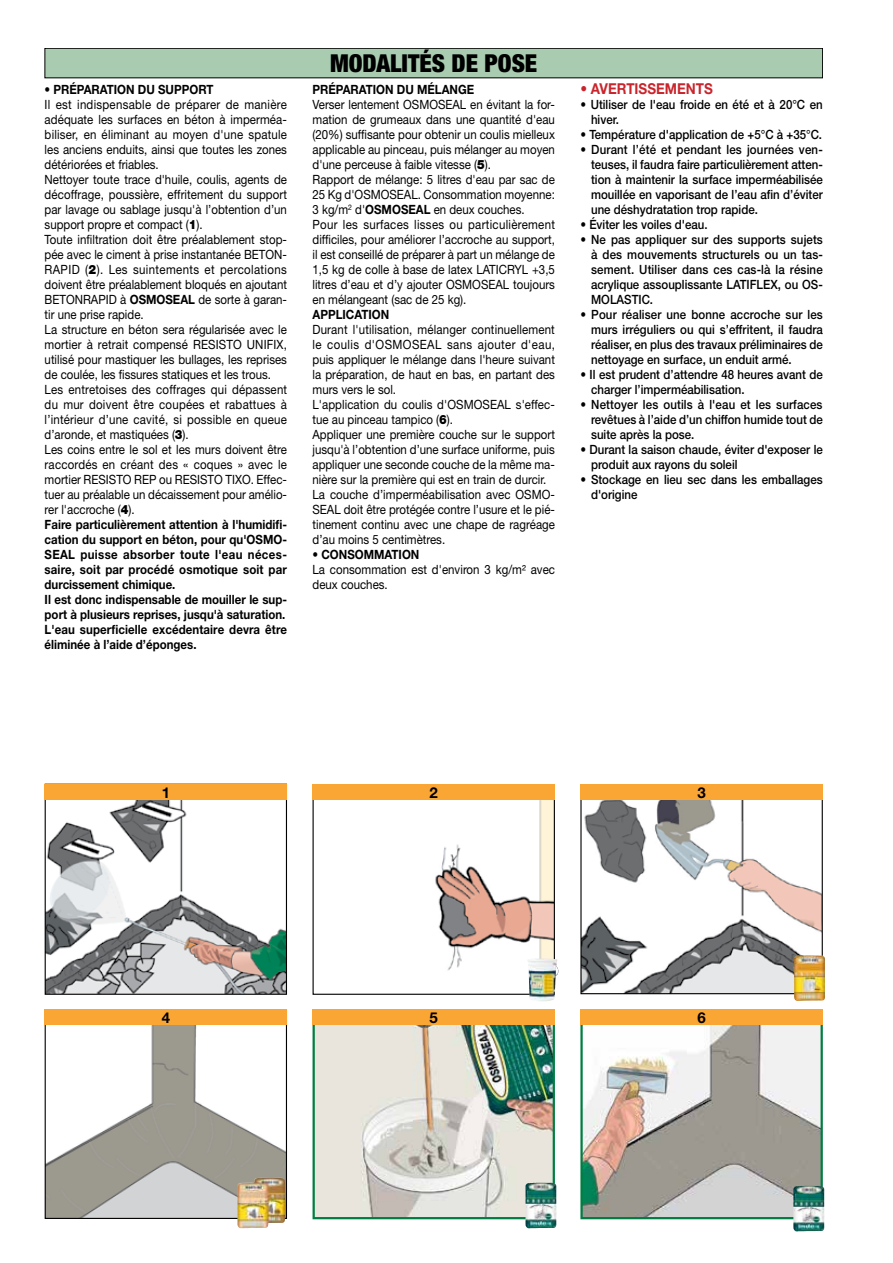
<style>
.page{position:relative;width:893px;height:1263px;background:#fff}
.page>*{position:absolute;margin:0;border:0;box-sizing:border-box;transform-origin:0 0}
.t1{font:900 condensed 24.75px "Helvetica Neue";color:#000}
.t2{font:700 15px "Helvetica Neue";color:#c9252c;scale:.9 1}
.t3{font:700 15px "Helvetica Neue";color:#000}
.t4{font:12.75px/15px "Helvetica Neue";color:#000;scale:.9 1}
.t5{font:500 12.75px/15px "Helvetica Neue";color:#000;scale:.9 1}
.t6{font:700 12.75px "Helvetica Neue";color:#000;scale:.9 1}
.s1{font-weight:900}
.s2{font-weight:700}
</style>
<div class="page">
<svg style="left:44px;top:1009px;width:243px;height:210px"></svg>
<img style="left:237px;top:1177px;width:48px;height:51px">
<img style="left:312px;top:1009px;width:243px;height:211px">
<img style="left:525px;top:1183px;width:32px;height:45px">
<div style="left:313px;top:1009px;width:242px;height:15px;background:#faa634"></div>
<svg style="left:580px;top:1024px;width:243px;height:196px"></svg>
<img style="left:793px;top:1186px;width:31px;height:45px">
<div style="left:580px;top:1009px;width:243px;height:15px;background:#faa634"></div>
<div style="left:45px;top:1009px;width:242px;height:15px;background:#faa634"></div>
<svg style="left:580px;top:799px;width:243px;height:196px"></svg>
<img style="left:794px;top:955px;width:31px;height:46px">
<div style="left:580px;top:784px;width:243px;height:15px;background:#faa634"></div>
<svg style="left:44px;top:783px;width:243px;height:212px"></svg>
<div style="left:45px;top:784px;width:242px;height:15px;background:#faa634"></div>
<svg style="left:312px;top:784px;width:243px;height:211px"></svg>
<img style="left:527px;top:959px;width:31px;height:42px">
<div style="left:313px;top:784px;width:242px;height:15px;background:#faa634"></div>
<div style="left:45px;top:48px;width:778px;height:30px;background:#a9ccb1"></div>
<p class="t6" style="left:45px;top:82px;width:189px">• PRÉPARATION DU SUPPORT</p>
<p class="t4" style="left:45px;top:97px;width:271px">Il est indispensable de préparer de manière adéquate les surfaces en béton à imperméa&shy;biliser, en éliminant au moyen d'une spatule les anciens enduits, ainsi que toutes les zones détériorées et friables.<br>Nettoyer toute trace d'huile, coulis, agents de décoffrage, poussière, effritement du support par lavage ou sablage jusqu'à l’obtention d’un support propre et compact (<span class="s1">1</span>).<br>Toute infiltration doit être préalablement stop&shy;pée avec le ciment à prise instantanée BETON-RAPID (<span class="s1">2</span>). Les suintements et percolations doivent être préalablement bloqués en ajoutant BETONRAPID à <span class="s2">OSMOSEAL</span> de sorte à garan&shy;tir une prise rapide.<br>La structure en béton sera régularisée avec le mortier à retrait compensé RESISTO UNIFIX, utilisé pour mastiquer les bullages, les reprises de coulée, les fissures statiques et les trous.<br>Les entretoises des coffrages qui dépassent du mur doivent être coupées et rabattues à l’intérieur d’une cavité, si possible en queue d’aronde, et mastiquées (<span class="s1">3</span>).<br>Les coins entre le sol et les murs doivent être raccordés en créant des « coques » avec le mortier RESISTO REP ou RESISTO TIXO. Effec&shy;tuer au préalable un décaissement pour amélio&shy;rer l'accroche (<span class="s1">4</span>).<br><span class="s2">Faire particulièrement attention à l'humidifi&shy;cation du support en béton, pour qu'OSMO-SEAL puisse absorber toute l'eau néces&shy;saire, soit par procédé osmotique soit par durcissement chimique.<br>Il est donc indispensable de mouiller le sup&shy;port à plusieurs reprises, jusqu'à saturation.<br>L'eau superficielle excédentaire devra être éliminée à l’aide d’éponges.</span></p>
<h1 class="t1" style="left:330px;top:48px;width:209px">MODALITÉS DE POSE</h1>
<p class="t6" style="left:313px;top:82px;width:181px">PRÉPARATION DU MÉLANGE</p>
<p class="t4" style="left:313px;top:97px;width:271px">Verser lentement OSMOSEAL en évitant la for&shy;mation de grumeaux dans une quantité d'eau (20%) suffisante pour obtenir un coulis mielleux applicable au pinceau, puis mélanger au moyen d'une perceuse à faible vitesse (<span class="s1">5</span>).<br>Rapport de mélange: 5 litres d'eau par sac de 25 Kg d'OSMOSEAL. Consommation moyenne:<br>3 kg/m<sup>2</sup> d'<span class="s2">OSMOSEAL</span> en deux couches.<br>Pour les surfaces lisses ou particulièrement difficiles, pour améliorer l’accroche au support, il est conseillé de préparer à part un mélange de 1,5 kg de colle à base de latex LATICRYL +3,5 litres d’eau et d’y ajouter OSMOSEAL toujours en mélangeant (sac de 25 kg).</p>
<p class="t6" style="left:313px;top:307px;width:87px">APPLICATION</p>
<p class="t4" style="left:313px;top:322px;width:271px">Durant l'utilisation, mélanger continuellement le coulis d'OSMOSEAL sans ajouter d'eau, puis appliquer le mélange dans l'heure suivant la préparation, de haut en bas, en partant des murs vers le sol.<br>L'application du coulis d'OSMOSEAL s'effec&shy;tue au pinceau tampico (<span class="s1">6</span>).<br>Appliquer une première couche sur le support jusqu'à l’obtention d’une surface uniforme, puis appliquer une seconde couche de la même ma&shy;nière sur la première qui est en train de durcir.<br>La couche d’imperméabilisation avec OSMO-SEAL doit être protégée contre l’usure et le pié&shy;tinement continu avec une chape de ragréage d’au moins 5 centimètres.</p>
<p class="t6" style="left:313px;top:547px;width:120px">• CONSOMMATION</p>
<p class="t4" style="left:313px;top:562px;width:271px">La consommation est d'environ 3 kg/m² avec deux couches.</p>
<p class="t2" style="left:580px;top:80px;width:149px">• AVERTISSEMENTS</p>
<p class="t5" style="left:591px;top:97px;width:259px;text-indent:-11px">• Utiliser de l'eau froide en été et à 20°C en hiver.</p>
<p class="t5" style="left:580px;top:127px;width:270px">• Température d'application de +5°C à +35°C.</p>
<p class="t5" style="left:591px;top:142px;width:259px;text-align:justify;text-indent:-11px">• Durant l’été et pendant les journées ven&shy;teuses, il faudra faire particulièrement atten&shy;tion à maintenir la surface imperméabilisée mouillée en vaporisant de l’eau afin d’éviter une déshydratation trop rapide.</p>
<p class="t5" style="left:580px;top:217px;width:143px">• Éviter les voiles d'eau.</p>
<p class="t5" style="left:591px;top:232px;width:259px;text-align:justify;text-indent:-11px">• Ne pas appliquer sur des supports sujets à des mouvements structurels ou un tas&shy;sement. Utiliser dans ces cas-là la résine acrylique assouplissante LATIFLEX, ou OS-MOLASTIC.</p>
<p class="t5" style="left:591px;top:307px;width:259px;text-align:justify;text-indent:-11px">• Pour réaliser une bonne accroche sur les murs irréguliers ou qui s’effritent, il faudra réaliser, en plus des travaux préliminaires de nettoyage en surface, un enduit armé.</p>
<p class="t5" style="left:591px;top:367px;width:259px;text-indent:-11px">• Il est prudent d’attendre 48 heures avant de charger l’imperméabilisation.</p>
<p class="t5" style="left:591px;top:397px;width:259px;text-align:justify;text-indent:-11px">• Nettoyer les outils à l'eau et les surfaces revêtues à l’aide d’un chiffon humide tout de suite après la pose.</p>
<p class="t5" style="left:591px;top:442px;width:259px;text-indent:-11px">• Durant la saison chaude, éviter d'exposer le produit aux rayons du soleil</p>
<p class="t5" style="left:591px;top:472px;width:259px;text-indent:-11px">• Stockage en lieu sec dans les emballages d'origine</p>
<p class="t3" style="left:162px;top:783px;width:10px">1</p>
<p class="t3" style="left:430px;top:783px;width:10px">2</p>
<p class="t3" style="left:697px;top:783px;width:10px">3</p>
<p class="t3" style="left:162px;top:1008px;width:10px">4</p>
<p class="t3" style="left:430px;top:1008px;width:10px">5</p>
<p class="t3" style="left:697px;top:1008px;width:10px">6</p>
</div>
